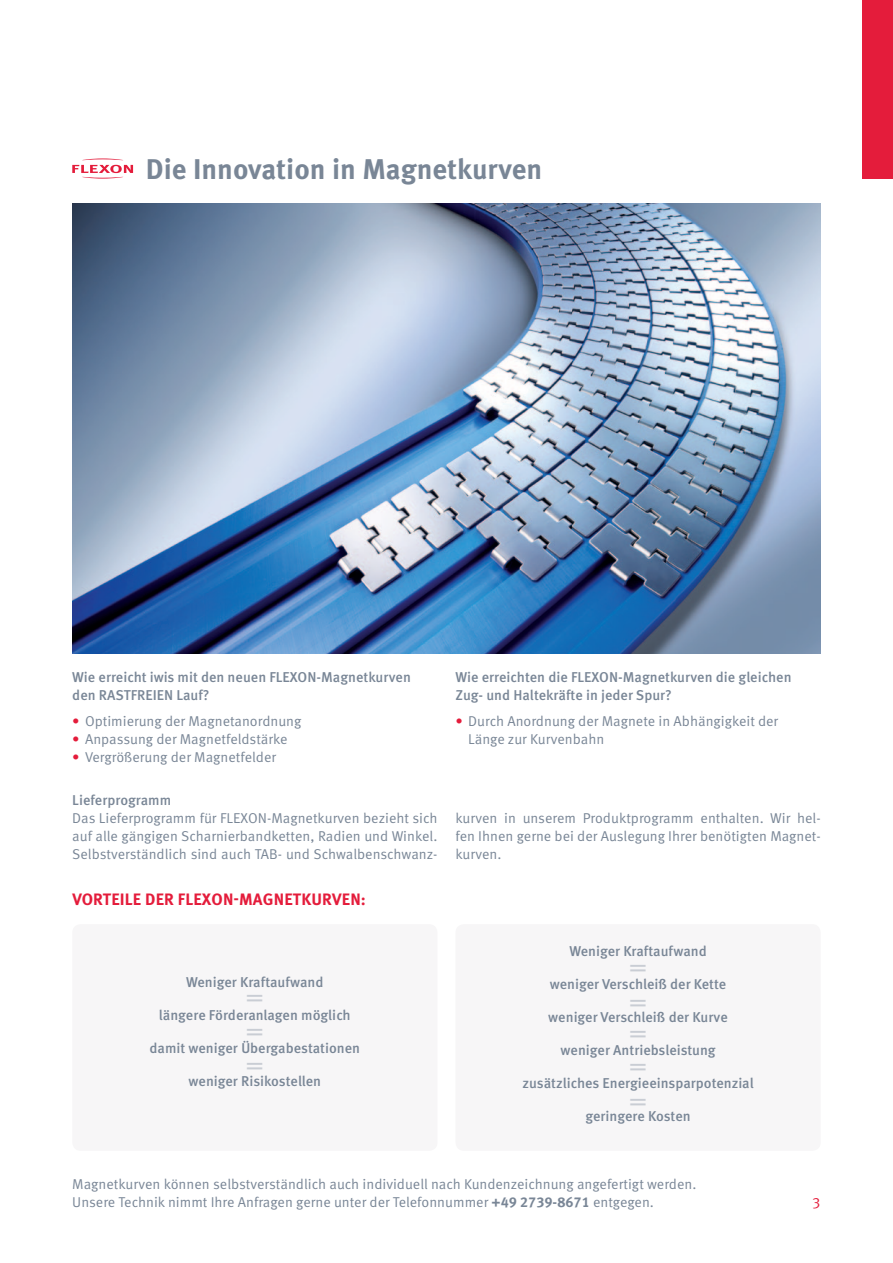
<style>
.page{position:relative;width:893px;height:1263px;background:#fff}
.page>*{position:absolute;margin:0;border:0;box-sizing:border-box;transform-origin:0 0}
.HEADLINE{font:29.25px "Meta OT";color:#c9cdd4}
.Headline{font:700 28.5px "Meta OT";color:#798696}
.HEADLINE-2{font:700 16.5px "Meta OT";letter-spacing:.01em;color:#e41c3b}
.HEADLINE-3{font:15px "Meta OT";color:#e41c3b}
.HEADLINE-4{font:14.25px/18px "Meta OT";color:#798696}
.HEADLINE-5{font:500 14.25px/18px "Meta OT";color:#798696}
.s1{color:#e41c3b}
.s2{font-weight:700}
</style>
<div class="page">
<div style="left:72px;top:924px;width:365px;height:227px;background:#f7f6f7;border-radius:9px"></div>
<div style="left:455px;top:924px;width:366px;height:227px;background:#f7f6f7;border-radius:9px"></div>
<div style="left:862px;top:0;width:31px;height:179px;background:#e41c3b"></div>
<img style="left:72px;top:203px;width:749px;height:450px">
<svg style="left:72px;top:158px;width:61px;height:21px"></svg>
<p class="Headline" style="left:146px;top:151px;width:398px">Die Innovation in Magnetkurven</p>
<p class="HEADLINE-5" style="left:72px;top:668px;width:340px">Wie erreicht iwis mit den neuen FLEXON-Magnetkurven den RASTFREIEN Lauf?</p>
<p class="HEADLINE-4" style="left:72px;top:712px;width:231px"><span class="s1">•</span> Optimierung der Magnetanordnung</p>
<p class="HEADLINE-4" style="left:72px;top:730px;width:217px"><span class="s1">•</span> Anpassung der Magnetfeldstärke</p>
<p class="HEADLINE-4" style="left:72px;top:748px;width:205px"><span class="s1">•</span> Vergrößerung der Magnetfelder</p>
<p class="HEADLINE-5" style="left:455px;top:668px;width:338px">Wie erreichten die FLEXON-Magnetkurven die gleichen<br>Zug- und Haltekräfte in jeder Spur?</p>
<p class="HEADLINE-4" style="left:468px;top:712px;width:311px;text-indent:-13px"><span class="s1">•</span> Durch Anordnung der Magnete in Abhängigkeit der<br>Länge zur Kurvenbahn</p>
<p class="HEADLINE-5" style="left:72px;top:791px;width:100px">Lieferprogramm</p>
<p class="HEADLINE-4" style="left:72px;top:809px;width:367px;text-align:justify">Das Lieferprogramm für FLEXON-Magnetkurven bezieht sich auf alle gängigen Scharnierbandketten, Radien und Winkel.<br>Selbstverständlich sind auch TAB- und Schwalbenschwanz-</p>
<p class="HEADLINE-4" style="left:455px;top:809px;width:367px;text-align:justify">kurven in unserem Produktprogramm enthalten. Wir hel&shy;fen Ihnen gerne bei der Auslegung Ihrer benötigten Magnet&shy;kurven.</p>
<p class="HEADLINE-2" style="left:72px;top:889px;width:295px">VORTEILE DER FLEXON-MAGNETKURVEN:</p>
<p class="HEADLINE-5" style="left:186px;top:973px;width:139px">Weniger Kraftaufwand</p>
<p class="HEADLINE-5" style="left:159px;top:1006px;width:193px">längere Förderanlagen möglich</p>
<p class="HEADLINE-5" style="left:150px;top:1039px;width:212px">damit weniger Übergabestationen</p>
<p class="HEADLINE-5" style="left:189px;top:1072px;width:134px">weniger Risikostellen</p>
<p class="HEADLINE" style="left:246px;top:979px;width:20px">=</p>
<p class="HEADLINE" style="left:246px;top:1013px;width:20px">=</p>
<p class="HEADLINE" style="left:246px;top:1047px;width:20px">=</p>
<p class="HEADLINE-5" style="left:569px;top:942px;width:139px">Weniger Kraftaufwand</p>
<p class="HEADLINE-5" style="left:550px;top:975px;width:178px">weniger Verschleiß der Kette</p>
<p class="HEADLINE-5" style="left:548px;top:1008px;width:181px">weniger Verschleiß der Kurve</p>
<p class="HEADLINE-5" style="left:561px;top:1041px;width:157px">weniger Antriebsleistung</p>
<p class="HEADLINE-5" style="left:523px;top:1074px;width:233px">zusätzliches Energieeinsparpotenzial</p>
<p class="HEADLINE-5" style="left:585px;top:1107px;width:107px">geringere Kosten</p>
<p class="HEADLINE" style="left:629px;top:949px;width:20px">=</p>
<p class="HEADLINE" style="left:629px;top:984px;width:20px">=</p>
<p class="HEADLINE" style="left:629px;top:1015px;width:20px">=</p>
<p class="HEADLINE" style="left:629px;top:1048px;width:20px">=</p>
<p class="HEADLINE" style="left:629px;top:1083px;width:20px">=</p>
<p class="HEADLINE-4" style="left:72px;top:1175px;width:626px">Magnetkurven können selbstverständlich auch individuell nach Kundenzeichnung angefertigt werden.<br>Unsere Technik nimmt Ihre Anfragen gerne unter der Telefonnummer <span class="s2">+49 2739-8671</span> entgegen.</p>
<p class="HEADLINE-3" style="left:812px;top:1194px;width:10px">3</p>
</div>
